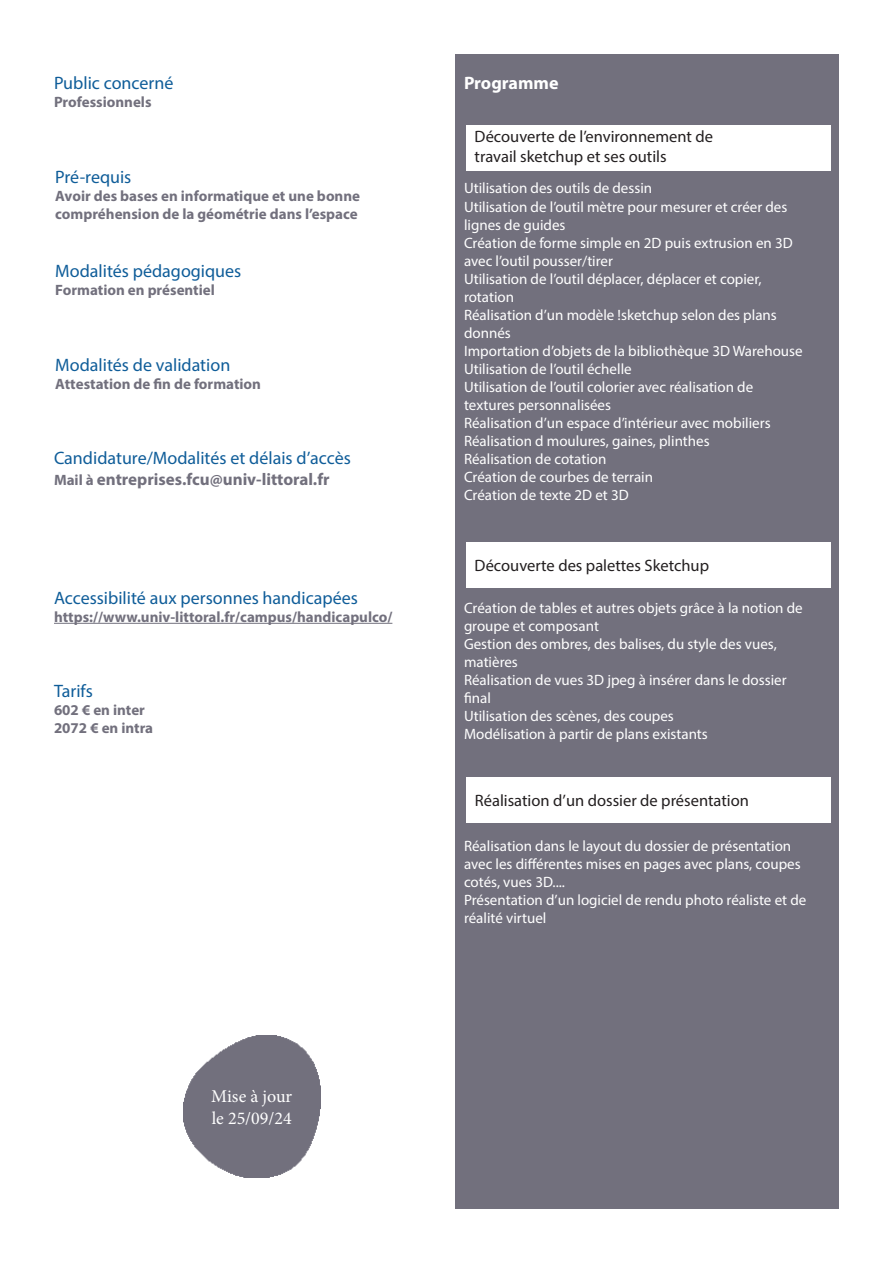
<style>
.page{position:relative;width:893px;height:1263px;background:#fff}
.page>*{position:absolute;margin:0;border:0;box-sizing:border-box;transform-origin:0 0}
.t1{font:18px "Myriad Pro";color:#0f5d99}
.t2{font:18px "Minion Pro";color:#fff}
.t3{font:700 18px "Myriad Pro";color:#fff}
.t4{font:700 16.95px "Myriad Pro";color:#72707d}
.t5{font:16.5px "Myriad Pro";color:#231f20}
.t6{font:15px "Myriad Pro";color:#fff}
.t7{font:700 15px/18px "Myriad Pro";color:#72707d}
.s1{font-size:15px}
</style>
<div class="page">
<div style="left:455px;top:54px;width:384px;height:1155px;background:#72707d"></div>
<div style="left:466px;top:125px;width:364px;height:46px;background:#fff"></div>
<div style="left:466px;top:542px;width:364px;height:46px;background:#fff"></div>
<div style="left:466px;top:777px;width:365px;height:46px;background:#fff"></div>
<img style="left:183px;top:1035px;width:137px;height:142px">
<hr style="left:54px;top:623px;width:338px;height:1px;background:#72707d">
<p class="t1" style="left:54px;top:72px;width:121px">Public concerné</p>
<p class="t7" style="left:54px;top:93px;width:99px">Professionnels</p>
<p class="t1" style="left:55px;top:166px;width:78px">Pré-requis</p>
<p class="t7" style="left:55px;top:187px;width:306px">Avoir des bases en informatique et une bonne compréhension de la géométrie dans l’espace</p>
<p class="t1" style="left:55px;top:260px;width:187px">Modalités pédagogiques</p>
<p class="t7" style="left:55px;top:281px;width:161px">Formation en présentiel</p>
<p class="t1" style="left:55px;top:353px;width:177px">Modalités de validation</p>
<p class="t7" style="left:55px;top:374px;width:207px">Attestation de fin de formation</p>
<p class="t1" style="left:54px;top:447px;width:298px">Candidature/Modalités et délais d’accès</p>
<p class="t4" style="left:54px;top:468px;width:277px"><span class="s1">Mail à</span> entreprises.fcu@univ-littoral.fr</p>
<p class="t1" style="left:54px;top:587px;width:305px">Accessibilité aux personnes handicapées</p>
<p class="t7" style="left:54px;top:607px;width:340px">https://www.univ-littoral.fr/campus/handicapulco/</p>
<p class="t1" style="left:54px;top:680px;width:40px">Tarifs</p>
<p class="t7" style="left:54px;top:701px;width:92px">602 € en inter</p>
<p class="t7" style="left:54px;top:719px;width:101px">2072 € en intra</p>
<p class="t2" style="left:211px;top:1084px;width:83px">Mise à jour</p>
<p class="t2" style="left:212px;top:1106px;width:82px">le 25/09/24</p>
<p class="t3" style="left:464px;top:71px;width:96px">Programme</p>
<p class="t5" style="left:475px;top:126px;width:240px">Découverte de l’environnement de</p>
<p class="t5" style="left:475px;top:146px;width:194px">travail sketchup et ses outils</p>
<p class="t6" style="left:464px;top:179px;width:190px">Utilisation des outils de dessin</p>
<p class="t6" style="left:464px;top:197px;width:325px">Utilisation de l’outil mètre pour mesurer et créer des</p>
<p class="t6" style="left:464px;top:215px;width:103px">lignes de guides</p>
<p class="t6" style="left:464px;top:233px;width:330px">Création de forme simple en 2D puis extrusion en 3D</p>
<p class="t6" style="left:464px;top:251px;width:150px">avec l’outil pousser/tirer</p>
<p class="t6" style="left:464px;top:269px;width:299px">Utilisation de l’outil déplacer, déplacer et copier,</p>
<p class="t6" style="left:464px;top:287px;width:52px">rotation</p>
<p class="t6" style="left:464px;top:305px;width:314px">Réalisation d’un modèle !sketchup selon des plans</p>
<p class="t6" style="left:464px;top:323px;width:48px">donnés</p>
<p class="t6" style="left:464px;top:341px;width:340px">Importation d’objets de la bibliothèque 3D Warehouse</p>
<p class="t6" style="left:464px;top:359px;width:169px">Utilisation de l’outil échelle</p>
<p class="t6" style="left:464px;top:377px;width:291px">Utilisation de l’outil colorier avec réalisation de</p>
<p class="t6" style="left:464px;top:395px;width:149px">textures personnalisées</p>
<p class="t6" style="left:464px;top:413px;width:308px">Réalisation d’un espace d’intérieur avec mobiliers</p>
<p class="t6" style="left:464px;top:431px;width:247px">Réalisation d moulures, gaines, plinthes</p>
<p class="t6" style="left:464px;top:449px;width:144px">Réalisation de cotation</p>
<p class="t6" style="left:464px;top:467px;width:191px">Création de courbes de terrain</p>
<p class="t6" style="left:464px;top:485px;width:166px">Création de texte 2D et 3D</p>
<p class="t5" style="left:475px;top:556px;width:236px">Découverte des palettes Sketchup</p>
<p class="t6" style="left:464px;top:599px;width:340px">Création de tables et autres objets grâce à la notion de</p>
<p class="t6" style="left:464px;top:617px;width:136px">groupe et composant</p>
<p class="t6" style="left:464px;top:635px;width:314px">Gestion des ombres, des balises, du style des vues,</p>
<p class="t6" style="left:464px;top:653px;width:55px">matières</p>
<p class="t6" style="left:464px;top:671px;width:324px">Réalisation de vues 3D jpeg à insérer dans le dossier</p>
<p class="t6" style="left:464px;top:689px;width:28px">final</p>
<p class="t6" style="left:464px;top:707px;width:211px">Utilisation des scènes, des coupes</p>
<p class="t6" style="left:464px;top:725px;width:245px">Modélisation à partir de plans existants</p>
<p class="t5" style="left:475px;top:790px;width:276px">Réalisation d’un dossier de présentation</p>
<p class="t6" style="left:464px;top:836px;width:329px">Réalisation dans le layout du dossier de présentation</p>
<p class="t6" style="left:464px;top:854px;width:338px">avec les différentes mises en pages avec plans, coupes</p>
<p class="t6" style="left:464px;top:872px;width:103px">cotés, vues 3D....</p>
<p class="t6" style="left:464px;top:890px;width:344px">Présentation d’un logiciel de rendu photo réaliste et de</p>
<p class="t6" style="left:464px;top:908px;width:84px">réalité virtuel</p>
</div>
